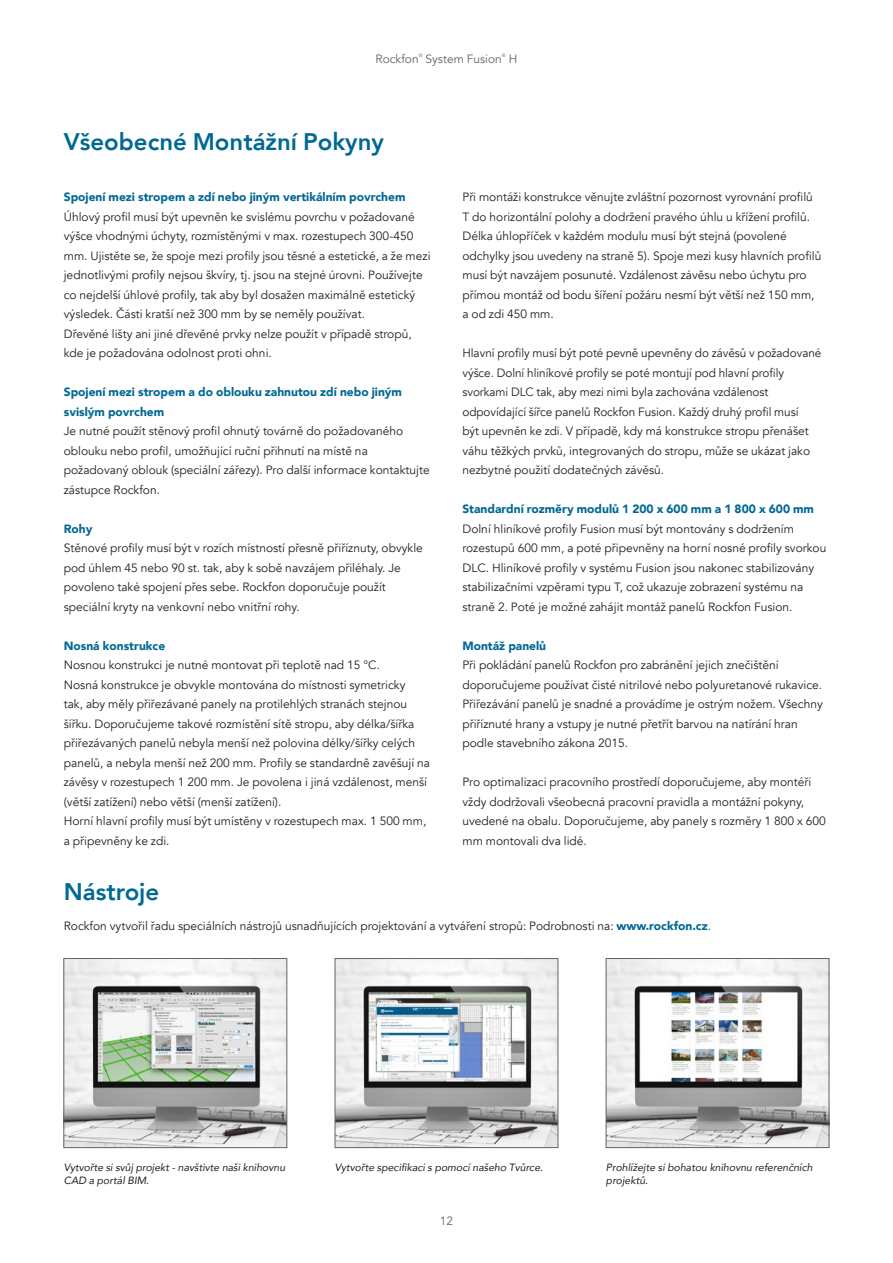
<style>
.page{position:relative;width:893px;height:1263px;background:#fff}
.page>*{position:absolute;margin:0;border:0;box-sizing:border-box;transform-origin:0 0}
.t1{font:800 24px "Avenir";color:#006893}
.t2{font:12px/19.5px "Avenir";color:#231f20}
.t3{font:900 12px/19.5px "Avenir";color:#006893}
.t4{font:12px "Avenir";color:#636466}
.t5{font:italic 10.5px/12.6px "Avenir";color:#231f20}
.t6{font:4.8px "Avenir";color:#636466}
.s1{font-weight:900;color:#006893}
</style>
<div class="page">
<img style="left:66px;top:960px;width:219px;height:186px">
<div style="left:64px;top:958px;width:223px;height:190px;border:1px solid #636466"></div>
<img style="left:608px;top:960px;width:219px;height:186px">
<div style="left:606px;top:958px;width:223px;height:190px;border:1px solid #636466"></div>
<img style="left:337px;top:960px;width:219px;height:186px">
<div style="left:335px;top:958px;width:223px;height:190px;border:1px solid #636466"></div>
<p class="t4" style="left:376px;top:52px;width:45px">Rockfon</p>
<p class="t6" style="left:419px;top:53px;width:5px">®</p>
<p class="t4" style="left:425px;top:52px;width:78px">System Fusion</p>
<p class="t6" style="left:502px;top:53px;width:5px">®</p>
<p class="t4" style="left:509px;top:52px;width:10px">H</p>
<h1 class="t1" style="left:64px;top:123px;width:322px">Všeobecné Montážní Pokyny</h1>
<p class="t3" style="left:64px;top:187px;width:343px">Spojení mezi stropem a zdí nebo jiným vertikálním povrchem</p>
<p class="t2" style="left:64px;top:207px;width:368px">Úhlový profil musí být upevněn ke svislému povrchu v požadované výšce vhodnými úchyty, rozmístěnými v max. rozestupech 300-450 mm. Ujistěte se, že spoje mezi profily jsou těsné a estetické, a že mezi jednotlivými profily nejsou škvíry, tj. jsou na stejné úrovni. Používejte co nejdelší úhlové profily, tak aby byl dosažen maximálně estetický výsledek. Části kratší než 300 mm by se neměly používat.<br>Dřevěné lišty ani jiné dřevěné prvky nelze použít v případě stropů, kde je požadována odolnost proti ohni.</p>
<p class="t3" style="left:64px;top:382px;width:340px">Spojení mezi stropem a do oblouku zahnutou zdí nebo jiným svislým povrchem</p>
<p class="t2" style="left:64px;top:422px;width:367px">Je nutné použít stěnový profil ohnutý továrně do požadovaného oblouku nebo profil, umožňující ruční přihnutí na místě na požadovaný oblouk (speciální zářezy). Pro další informace kontaktujte zástupce Rockfon.</p>
<p class="t3" style="left:64px;top:519px;width:30px">Rohy</p>
<p class="t2" style="left:64px;top:539px;width:361px">Stěnové profily musí být v rozích místností přesně přiříznuty, obvykle pod úhlem 45 nebo 90 st. tak, aby k sobě navzájem přiléhaly. Je povoleno také spojení přes sebe. Rockfon doporučuje použít speciální kryty na venkovní nebo vnitřní rohy.</p>
<p class="t3" style="left:64px;top:636px;width:103px">Nosná konstrukce</p>
<p class="t2" style="left:64px;top:656px;width:368px">Nosnou konstrukci je nutné montovat při teplotě nad 15 °C.<br>Nosná konstrukce je obvykle montována do místnosti symetricky<br>tak, aby měly přiřezávané panely na protilehlých stranách stejnou šířku. Doporučujeme takové rozmístění sítě stropu, aby délka/šířka přiřezávaných panelů nebyla menší než polovina délky/šířky celých panelů, a nebyla menší než 200 mm. Profily se standardně zavěšují na závěsy v rozestupech 1 200 mm. Je povolena i jiná vzdálenost, menší (větší zatížení) nebo větší (menší zatížení).<br>Horní hlavní profily musí být umístěny v rozestupech max. 1 500 mm, a připevněny ke zdi.</p>
<h1 class="t1" style="left:64px;top:873px;width:97px">Nástroje</h1>
<p class="t2" style="left:462px;top:188px;width:360px">Při montáži konstrukce věnujte zvláštní pozornost vyrovnání profilů T do horizontální polohy a dodržení pravého úhlu u křížení profilů.<br>Délka úhlopříček v každém modulu musí být stejná (povolené odchylky jsou uvedeny na straně 5). Spoje mezi kusy hlavních profilů musí být navzájem posunuté. Vzdálenost závěsu nebo úchytu pro přímou montáž od bodu šíření požáru nesmí být větší než 150 mm, a od zdi 450 mm.</p>
<p class="t2" style="left:462px;top:344px;width:360px">Hlavní profily musí být poté pevně upevněny do závěsů v požadované výšce. Dolní hliníkové profily se poté montují pod hlavní profily svorkami DLC tak, aby mezi nimi byla zachována vzdálenost odpovídající šířce panelů Rockfon Fusion. Každý druhý profil musí<br>být upevněn ke zdi. V případě, kdy má konstrukce stropu přenášet váhu těžkých prvků, integrovaných do stropu, může se ukázat jako nezbytné použití dodatečných závěsů.</p>
<p class="t3" style="left:462px;top:499px;width:353px">Standardní rozměry modulů 1 200 x 600 mm a 1 800 x 600 mm</p>
<p class="t2" style="left:462px;top:519px;width:365px">Dolní hliníkové profily Fusion musí být montovány s dodržením rozestupů 600 mm, a poté připevněny na horní nosné profily svorkou DLC. Hliníkové profily v systému Fusion jsou nakonec stabilizovány stabilizačními vzpěrami typu T, což ukazuje zobrazení systému na straně 2. Poté je možné zahájit montáž panelů Rockfon Fusion.</p>
<p class="t3" style="left:462px;top:636px;width:85px">Montáž panelů</p>
<p class="t2" style="left:462px;top:656px;width:362px">Při pokládání panelů Rockfon pro zabránění jejich znečištění doporučujeme používat čisté nitrilové nebo polyuretanové rukavice.<br>Přiřezávání panelů je snadné a provádíme je ostrým nožem. Všechny přiříznuté hrany a vstupy je nutné přetřít barvou na natírání hran podle stavebního zákona 2015.</p>
<p class="t2" style="left:462px;top:773px;width:365px">Pro optimalizaci pracovního prostředí doporučujeme, aby montéři vždy dodržovali všeobecná pracovní pravidla a montážní pokyny, uvedené na obalu. Doporučujeme, aby panely s rozměry 1 800 x 600 mm montovali dva lidé.</p>
<p class="t2" style="left:64px;top:916px;width:649px">Rockfon vytvořil řadu speciálních nástrojů usnadňujících projektování a vytváření stropů: Podrobnosti na: <span class="s1">www.rockfon.cz</span>.</p>
<p class="t5" style="left:64px;top:1161px;width:223px">Vytvořte si svůj projekt - navštivte naši knihovnu<br>CAD a portál BIM.</p>
<p class="t5" style="left:606px;top:1161px;width:208px">Prohlížejte si bohatou knihovnu referenčních projektů.</p>
<p class="t5" style="left:335px;top:1161px;width:210px">Vytvořte specifikaci s pomocí našeho Tvůrce.</p>
<p class="t4" style="left:440px;top:1213px;width:15px">12</p>
</div>
